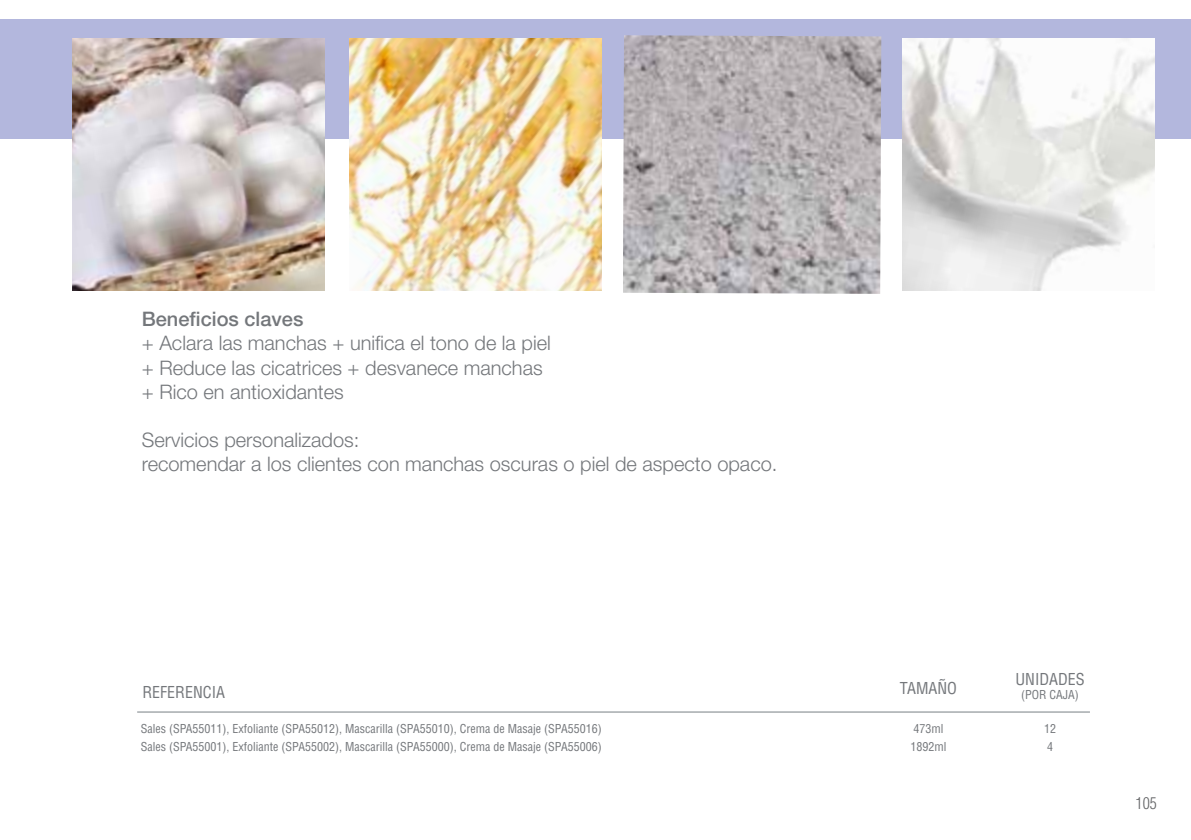
<style>
.page{position:relative;width:1191px;height:840px;background:#fff}
.page>*{position:absolute;margin:0;border:0;box-sizing:border-box;transform-origin:0 0}
.t1{font:300 20px/24px "Helvetica Neue LT Pro";color:#74777b}
.t2{font:500 20px "Helvetica Neue LT Pro";color:#74777b}
.t3{font:condensed 16px "Helvetica";color:#74777b}
.t4{font:300 condensed 16px "Helvetica";color:#646567}
.t5{font:condensed 12px/18px "Helvetica";color:#74777b}
</style>
<div class="page">
<div style="left:0;top:20px;width:1191px;height:119px;background:#b3b7dd"></div>
<img style="left:349px;top:38px;width:252px;height:252px">
<img style="left:73px;top:38px;width:252px;height:252px">
<img style="left:623px;top:35px;width:258px;height:259px">
<img style="left:903px;top:38px;width:252px;height:252px">
<hr style="left:137px;top:711px;width:953px;height:1px;background:#798085">
<h1 class="t2" style="left:142px;top:307px;width:163px">Beneficios claves</h1>
<h1 class="t1" style="left:142px;top:331px;width:410px">+ Aclara las manchas + unifica el tono de la piel + Reduce las cicatrices + desvanece manchas + Rico en antioxidantes</h1>
<h1 class="t1" style="left:142px;top:427px;width:637px">Servicios personalizados:<br>recomendar a los clientes con manchas oscuras o piel de aspecto opaco.</h1>
<h2 class="t3" style="left:900px;top:677px;width:58px">TAMAÑO</h2>
<h2 class="t3" style="left:1015px;top:668px;width:71px">UNIDADES</h2>
<p class="t5" style="left:1021px;top:685px;width:59px">(POR CAJA)</p>
<h2 class="t3" style="left:142px;top:681px;width:84px">REFERENCIA</h2>
<p class="t5" style="left:141px;top:719px;width:462px">Sales (SPA55011), Exfoliante (SPA55012), Mascarilla (SPA55010), Crema de Masaje (SPA55016)<br>Sales (SPA55001), Exfoliante (SPA55002), Mascarilla (SPA55000), Crema de Masaje (SPA55006)</p>
<p class="t5" style="left:910px;top:719px;width:37px">473ml<br>1892ml</p>
<p class="t5" style="left:1044px;top:719px;width:13px">12<br>4</p>
<h2 class="t4" style="left:1135px;top:793px;width:23px">105</h2>
</div>
